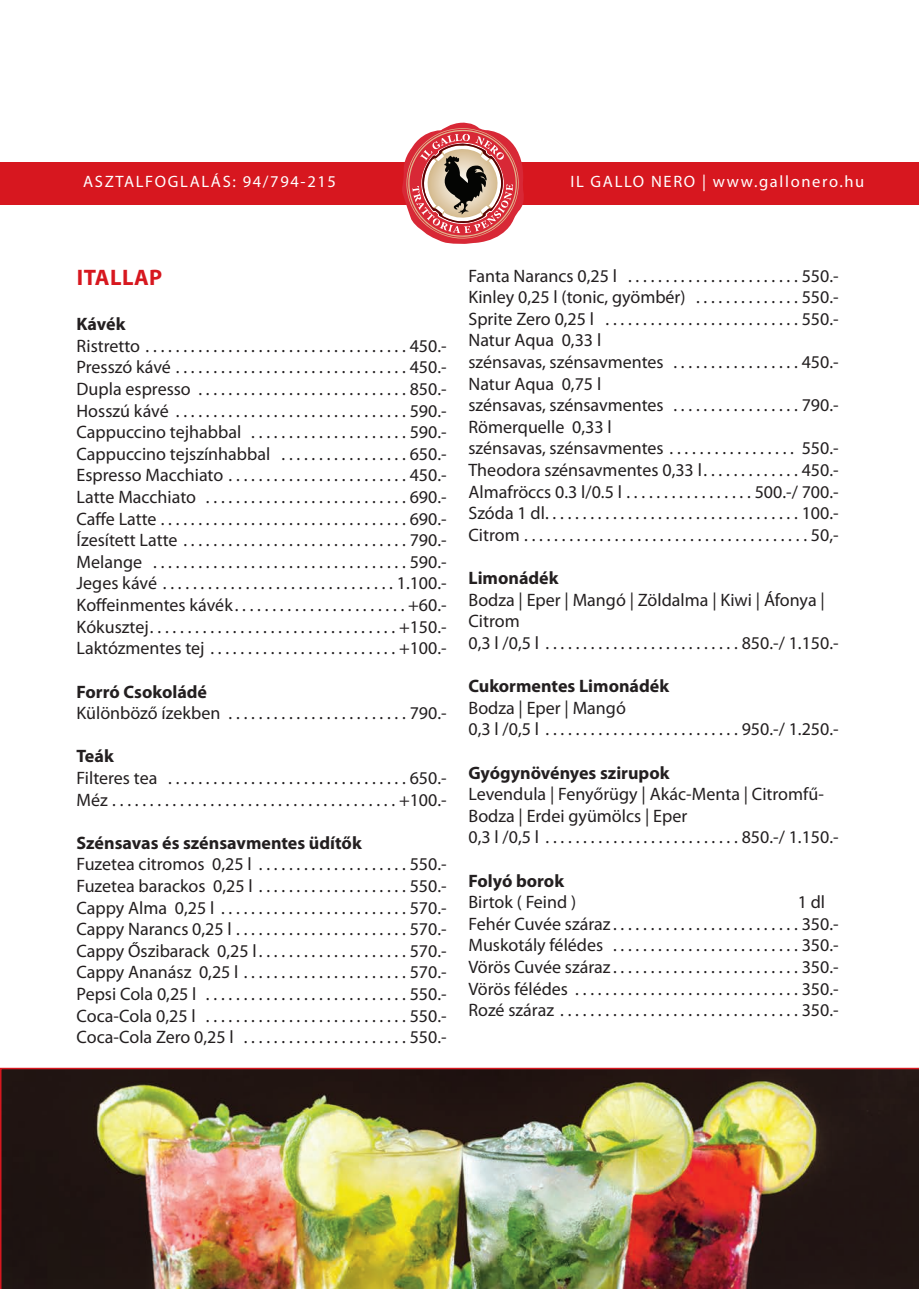
<style>
.page{position:relative;width:919px;height:1289px;background:#fff}
.page>*{position:absolute;margin:0;border:0;box-sizing:border-box;transform-origin:0 0}
.t1{font:700 22.5px "Myriad Pro";letter-spacing:.02em;color:#d7171f}
.t2{font:18px/21.6px "Myriad Pro";color:#231f20}
.t3{font:700 18px "Myriad Pro";color:#231f20}
.t4{font:16.5px "Myriad Pro";letter-spacing:.1em;color:#fff}
</style>
<div class="page">
<img style="left:0;top:1067px;width:918px;height:221px">
<div style="left:0;top:162px;width:419px;height:42px;background:#d7171f"></div>
<div style="left:516px;top:162px;width:402px;height:42px;background:#d7171f"></div>
<svg style="left:402px;top:123px;width:121px;height:121px"></svg>
<p class="t4" style="left:83px;top:176px;width:254px">ASZTALFOGLALÁS: 94/794-215</p>
<p class="t4" style="left:570px;top:176px;width:295px">IL GALLO NERO | www.gallonero.hu</p>
<p class="t1" style="left:77px;top:269px;width:87px">itallap</p>
<p class="t3" style="left:77px;top:317px;width:51px">kávék</p>
<p class="t2" style="left:77px;top:336px;width:371px;text-align:justify">Ristretto . . . . . . . . . . . . . . . . . . . . . . . . . . . . . . . . . . . 450.- Presszó kávé . . . . . . . . . . . . . . . . . . . . . . . . . . . . . . . 450.- Dupla espresso . . . . . . . . . . . . . . . . . . . . . . . . . . . . 850.- Hosszú kávé . . . . . . . . . . . . . . . . . . . . . . . . . . . . . . . 590.- Cappuccino tejhabbal . . . . . . . . . . . . . . . . . . . . . 590.- Cappuccino tejszínhabbal . . . . . . . . . . . . . . . . . 650.- Espresso Macchiato . . . . . . . . . . . . . . . . . . . . . . . . 450.- Latte Macchiato . . . . . . . . . . . . . . . . . . . . . . . . . . . 690.- Caffe Latte . . . . . . . . . . . . . . . . . . . . . . . . . . . . . . . . . 690.- Ízesített Latte . . . . . . . . . . . . . . . . . . . . . . . . . . . . . . 790.- Melange . . . . . . . . . . . . . . . . . . . . . . . . . . . . . . . . . . 590.- Jeges kávé . . . . . . . . . . . . . . . . . . . . . . . . . . . . . . . 1.100.- Koffeinmentes kávék. . . . . . . . . . . . . . . . . . . . . . . +60.- Kókusztej. . . . . . . . . . . . . . . . . . . . . . . . . . . . . . . . . +150.- Laktózmentes tej . . . . . . . . . . . . . . . . . . . . . . . . . +100.-</p>
<p class="t3" style="left:77px;top:684px;width:132px">forró Csokoládé</p>
<p class="t2" style="left:77px;top:703px;width:371px">Különböző ízekben . . . . . . . . . . . . . . . . . . . . . . . . 790.-</p>
<p class="t3" style="left:77px;top:749px;width:39px">teák</p>
<p class="t2" style="left:77px;top:768px;width:371px">Filteres tea . . . . . . . . . . . . . . . . . . . . . . . . . . . . . . . . 650.-<br>Méz . . . . . . . . . . . . . . . . . . . . . . . . . . . . . . . . . . . . . . +100.-</p>
<p class="t3" style="left:77px;top:836px;width:287px">szénsavas és szénsavmentes üdítők</p>
<p class="t2" style="left:77px;top:855px;width:371px;text-align:justify">Fuzetea citromos 0,25 l . . . . . . . . . . . . . . . . . . . . 550.- Fuzetea barackos 0,25 l . . . . . . . . . . . . . . . . . . . . 550.- Cappy Alma 0,25 l . . . . . . . . . . . . . . . . . . . . . . . . . 570.- Cappy Narancs 0,25 l . . . . . . . . . . . . . . . . . . . . . . . 570.- Cappy Őszibarack 0,25 l . . . . . . . . . . . . . . . . . . . . 570.- Cappy Ananász 0,25 l . . . . . . . . . . . . . . . . . . . . . . 570.- Pepsi Cola 0,25 l . . . . . . . . . . . . . . . . . . . . . . . . . . . 550.- Coca-Cola 0,25 l . . . . . . . . . . . . . . . . . . . . . . . . . . . 550.- Coca-Cola Zero 0,25 l . . . . . . . . . . . . . . . . . . . . . . 550.-</p>
<p class="t2" style="left:468px;top:266px;width:371px">Fanta Narancs 0,25 l . . . . . . . . . . . . . . . . . . . . . . . 550.- Kinley 0,25 l (tonic, gyömbér) . . . . . . . . . . . . . . 550.- Sprite Zero 0,25 l . . . . . . . . . . . . . . . . . . . . . . . . . . 550.- Natur Aqua 0,33 l<br>szénsavas, szénsavmentes . . . . . . . . . . . . . . . . . 450.- Natur Aqua 0,75 l<br>szénsavas, szénsavmentes . . . . . . . . . . . . . . . . . 790.- Römerquelle 0,33 l<br>szénsavas, szénsavmentes . . . . . . . . . . . . . . . . . 550.- Theodora szénsavmentes 0,33 l. . . . . . . . . . . . . 450.- Almafröccs 0.3 l/0.5 l . . . . . . . . . . . . . . . . . 500.-/ 700.- Szóda 1 dl. . . . . . . . . . . . . . . . . . . . . . . . . . . . . . . . . . 100.- Citrom . . . . . . . . . . . . . . . . . . . . . . . . . . . . . . . . . . . . . . 50,-</p>
<p class="t3" style="left:468px;top:571px;width:92px">limonádék</p>
<p class="t2" style="left:468px;top:590px;width:371px">Bodza | Eper | Mangó | Zöldalma | Kiwi | Áfonya |<br>Citrom<br>0,3 l /0,5 l . . . . . . . . . . . . . . . . . . . . . . . . . . 850.-/ 1.150.-</p>
<p class="t3" style="left:468px;top:679px;width:202px">Cukormentes limonádék</p>
<p class="t2" style="left:468px;top:698px;width:371px">Bodza | Eper | Mangó<br>0,3 l /0,5 l . . . . . . . . . . . . . . . . . . . . . . . . . . 950.-/ 1.250.-</p>
<p class="t3" style="left:468px;top:765px;width:203px">Gyógynövényes szirupok</p>
<p class="t2" style="left:468px;top:784px;width:371px">Levendula | Fenyőrügy | Akác-Menta | Citromfű-<br>Bodza | Erdei gyümölcs | Eper<br>0,3 l /0,5 l . . . . . . . . . . . . . . . . . . . . . . . . . . 850.-/ 1.150.-</p>
<p class="t3" style="left:468px;top:873px;width:97px">folyó borok</p>
<p class="t2" style="left:468px;top:892px;width:109px">Birtok ( Feind )</p>
<p class="t2" style="left:468px;top:892px;width:371px;text-indent:329px">1 dl Fehér Cuvée száraz . . . . . . . . . . . . . . . . . . . . . . . . . 350.- Muskotály félédes . . . . . . . . . . . . . . . . . . . . . . . . . 350.- Vörös Cuvée száraz . . . . . . . . . . . . . . . . . . . . . . . . . 350.- Vörös félédes . . . . . . . . . . . . . . . . . . . . . . . . . . . . . . 350.- Rozé száraz . . . . . . . . . . . . . . . . . . . . . . . . . . . . . . . . 350.-</p>
</div>
